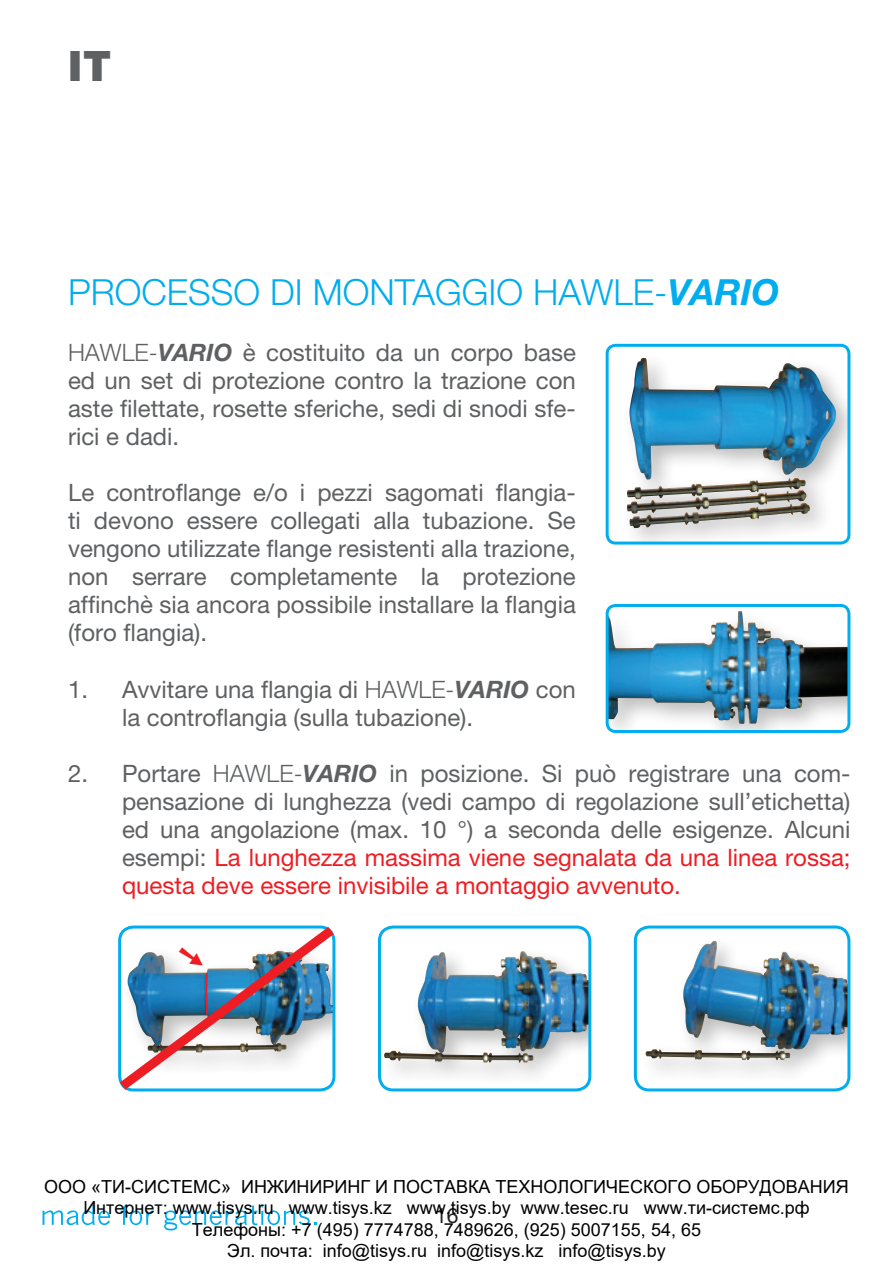
<style>
.page{position:relative;width:893px;height:1276px;background:#fff}
.page>*{position:absolute;margin:0;border:0;box-sizing:border-box;transform-origin:0 0}
.t1{font:900 42px "Helvetica Neue LT Pro";color:#5e6062}
.t2{font:300 36px "Helvetica Neue LT Pro";color:#00adee}
.t3{font:24px/28.2px "Helvetica Neue LT Pro";color:#5e6062;text-align:justify}
.t4{font:21px "Helvetica Neue LT Pro";color:#231f20}
.t5{font:18px/21.6px "Arial";color:#000;text-align:center}
.s1{font-weight:700;font-style:italic}
.s2{font-weight:300}
.s3{color:#ee1d23}
</style>
<div class="page">
<div style="left:607px;top:605px;width:242px;height:126px;background:#231f20;opacity:.3"></div>
<img style="left:610px;top:611px;width:131px;height:109px">
<div style="left:606px;top:604px;width:244px;height:129px;border:3px solid #00adee;border-radius:9px"></div>
<div style="left:619px;top:351px;width:230px;height:192px;background:#231f20;opacity:.3"></div>
<img style="left:629px;top:358px;width:207px;height:123px">
<div style="left:606px;top:344px;width:244px;height:200px;border:3px solid #00adee;border-radius:9px"></div>
<div style="left:379px;top:945px;width:211px;height:141px;background:#231f20;opacity:.3"></div>
<img style="left:441px;top:951px;width:81px;height:28px">
<div style="left:378px;top:925px;width:213px;height:166px;border:3px solid #00adee;border-radius:14px"></div>
<div style="left:639px;top:934px;width:210px;height:149px;background:#231f20;opacity:.3"></div>
<img style="left:683px;top:941px;width:90px;height:106px">
<div style="left:634px;top:925px;width:216px;height:166px;border:3px solid #00adee;border-radius:14px"></div>
<svg style="left:43px;top:1205px;width:67px;height:20px"></svg>
<svg style="left:120px;top:1205px;width:34px;height:20px"></svg>
<svg style="left:164px;top:1205px;width:152px;height:25px"></svg>
<img style="left:118px;top:925px;width:218px;height:167px">
<p class="t1" style="left:68px;top:41px;width:45px">IT</p>
<p class="t2" style="left:68px;top:270px;width:713px">PROCESSO DI MONTAGGIO HAWLE-<span class="s1">VARIO</span></p>
<p class="t3" style="left:68px;top:338px;width:509px"><span class="s2">HAWLE-</span><span class="s1">VARIO</span> è costituito da un corpo base ed un set di protezione contro la trazione con aste filettate, rosette sferiche, sedi di snodi sfe&shy;rici e dadi.</p>
<p class="t3" style="left:68px;top:478px;width:509px">Le controflange e/o i pezzi sagomati flangia&shy;ti devono essere collegati alla tubazione. Se vengono utilizzate flange resistenti alla trazione, non serrare completamente la protezione affinchè sia ancora possibile installare la flangia (foro flangia).</p>
<p class="t3" style="left:122px;top:674px;width:455px;text-indent:-54px">1. Avvitare una flangia di <span class="s2">HAWLE-</span><span class="s1">VARIO</span> con la controflangia (sulla tubazione).</p>
<p class="t3" style="left:122px;top:759px;width:730px;text-indent:-54px">2. Portare <span class="s2">HAWLE-</span><span class="s1">VARIO</span> in posizione. Si può registrare una com&shy;pensazione di lunghezza (vedi campo di regolazione sull’etichetta) ed una angolazione (max. 10 °) a seconda delle esigenze. Alcuni esempi: <span class="s3">La lunghezza massima viene segnalata da una linea rossa; questa deve essere invisibile a montaggio avvenuto.</span></p>
<p class="t5" style="left:44px;top:1175px;width:806px">ООО «ТИ-СИСТЕМС» ИНЖИНИРИНГ И ПОСТАВКА ТЕХНОЛОГИЧЕСКОГО ОБОРУДОВАНИЯ Интернет: www.tisys.ru www.tisys.kz www.tisys.by www.tesec.ru www.ти-системс.рф Телефоны: +7 (495) 7774788, 7489626, (925) 5007155, 54, 65<br>Эл. почта: info@tisys.ru info@tisys.kz info@tisys.by</p>
<p class="t4" style="left:435px;top:1203px;width:25px">16</p>
</div>
